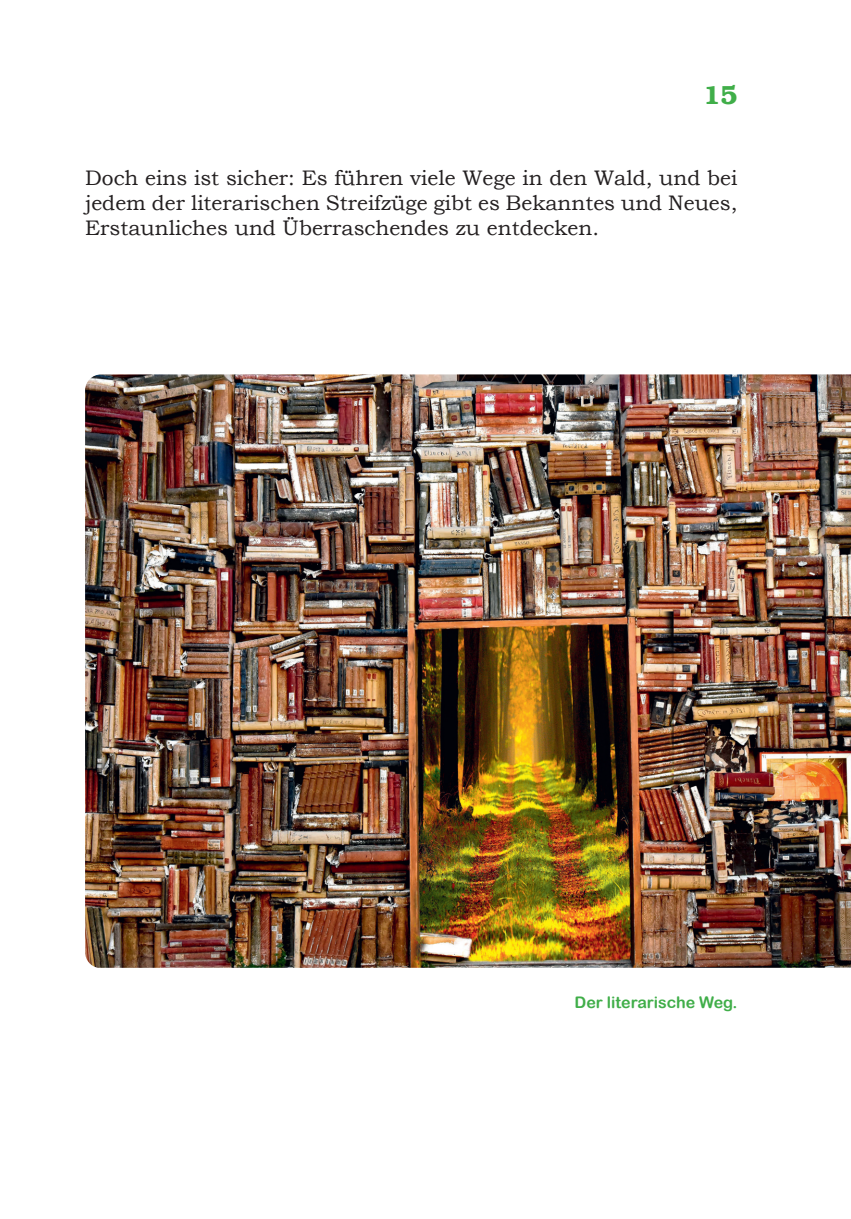
<style>
.page{position:relative;width:851px;height:1219px;background:#fff}
.page>*{position:absolute;margin:0;border:0;box-sizing:border-box;transform-origin:0 0}
.t1{font:600 26px "Bookman";color:#40ae49}
.Fließtext{font:21px/25px "Bookman Old Style";color:#231f20;text-align:justify}
.Bildlegende{font:16px "Arial Rounded MT Bold";color:#40ae49}
</style>
<div class="page">
<img style="left:85px;top:374px;width:765px;height:594px">
<p class="t1" style="left:703px;top:79px;width:36px">15</p>
<p class="Fließtext" style="left:85px;top:166px;width:653px">Doch eins ist sicher: Es führen viele Wege in den Wald, und bei jedem der literarischen Streifzüge gibt es Bekanntes und Neues, Erstaunliches und Überraschendes zu entdecken.</p>
<p class="Bildlegende" style="left:574px;top:993px;width:164px">Der literarische Weg.</p>
</div>
